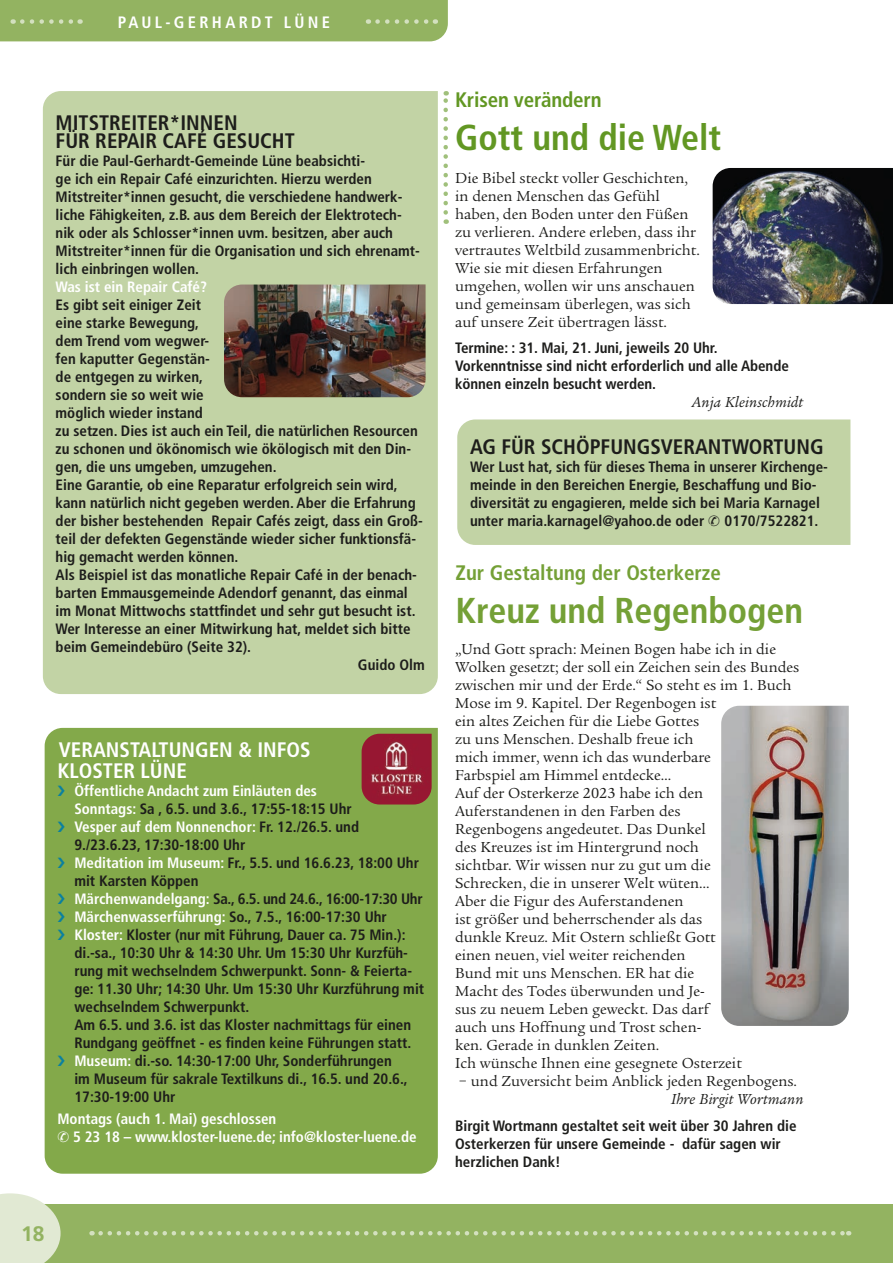
<style>
.page{position:relative;width:893px;height:1263px;background:#fff}
.page>*{position:absolute;margin:0;border:0;box-sizing:border-box;transform-origin:0 0}
.t1{font:700 condensed 36px "Frutiger LT Std";color:#74a036}
.t2{font:700 condensed 36px "Frutiger LT Std";color:#629723}
.t3{font:700 condensed 21px/18px "Frutiger LT Std";color:#1d1d1b}
.t4{font:700 condensed 21px/21px "Frutiger LT Std";color:#fff}
.t5{font:700 condensed 21px "Frutiger LT Std";color:#74a036}
.t6{font:700 condensed 21px "Frutiger LT Std";letter-spacing:-.01em;color:#629723}
.t7{font:700 21px "Frutiger";color:#93b361}
.t8{font:700 condensed 16.5px "Frutiger LT Std";letter-spacing:.2em;color:#fff}
.t9{font:700 condensed 15px/18px "Frutiger LT Std";color:#1d1d1b}
.t10{font:15px/18px "Legacy Serif";color:#1d1d1b}
.t11{font:700 condensed 15px/18px "Frutiger LT Std";color:#fff}
.t12{font:italic 15px "Legacy Serif";letter-spacing:.01em;color:#1d1d1b}
.s1{color:#fff}
</style>
<div class="page">
<div style="left:1px;top:1204px;width:892px;height:59px;background:#93b361"></div>
<svg style="left:101px;top:1231px;width:748px;height:4px"></svg>
<div style="left:45px;top:728px;width:393px;height:446px;background:#83a94a"></div>
<img style="left:362px;top:734px;width:70px;height:70px">
<svg style="left:443px;top:91px;width:5px;height:121px"></svg>
<img style="left:713px;top:168px;width:180px;height:136px">
<div style="left:43px;top:91px;width:395px;height:603px;background:#c2d3a5"></div>
<img style="left:224px;top:285px;width:202px;height:112px">
<img style="left:721px;top:706px;width:128px;height:320px">
<div style="left:457px;top:419px;width:393px;height:126px;background:#c2d3a5"></div>
<div style="left:0;top:0;width:448px;height:41px;background:#93b361"></div>
<svg style="left:0;top:1193px;width:61px;height:70px;background:#dde6cd"></svg>
<svg style="left:58px;top:785px;width:7px;height:11px"></svg>
<svg style="left:58px;top:821px;width:7px;height:11px"></svg>
<svg style="left:58px;top:857px;width:7px;height:11px"></svg>
<svg style="left:58px;top:893px;width:7px;height:11px"></svg>
<svg style="left:58px;top:911px;width:7px;height:11px"></svg>
<svg style="left:58px;top:929px;width:7px;height:11px"></svg>
<svg style="left:58px;top:1055px;width:7px;height:11px"></svg>
<svg style="left:58px;top:1132px;width:11px;height:10px"></svg>
<svg style="left:709px;top:515px;width:11px;height:11px"></svg>
<p class="t8" style="left:118px;top:12px;width:214px">PAUL-GERHARDT LÜNE</p>
<h2 class="t3" style="left:56px;top:114px;width:241px">MITSTREITER*INNEN<br>FÜR REPAIR CAFÉ GESUCHT</h2>
<p class="t9" style="left:56px;top:152px;width:366px">Für die Paul-Gerhardt-Gemeinde Lüne beabsichti-<br>ge ich ein Repair Café einzurichten. Hierzu werden Mitstreiter*innen gesucht, die verschiedene handwerk&shy;liche Fähigkeiten, z.B. aus dem Bereich der Elektrotech&shy;nik oder als Schlosser*innen uvm. besitzen, aber auch Mitstreiter*innen für die Organisation und sich ehrenamt&shy;lich einbringen wollen.</p>
<p class="t11" style="left:56px;top:278px;width:153px">Was ist ein Repair Café?</p>
<p class="t9" style="left:56px;top:296px;width:147px">Es gibt seit einiger Zeit</p>
<p class="t9" style="left:56px;top:314px;width:145px">eine starke Bewegung,</p>
<p class="t9" style="left:56px;top:332px;width:155px">dem Trend vom wegwer-</p>
<p class="t9" style="left:56px;top:350px;width:156px">fen kaputter Gegenstän-</p>
<p class="t9" style="left:56px;top:368px;width:149px">de entgegen zu wirken,</p>
<p class="t9" style="left:56px;top:386px;width:150px">sondern sie so weit wie</p>
<p class="t9" style="left:56px;top:404px;width:149px">möglich wieder instand</p>
<p class="t9" style="left:56px;top:422px;width:364px">zu setzen. Dies ist auch ein Teil, die natürlichen Resourcen</p>
<p class="t9" style="left:56px;top:440px;width:357px">zu schonen und ökönomisch wie ökölogisch mit den Din-</p>
<p class="t9" style="left:56px;top:458px;width:222px">gen, die uns umgeben, umzugehen.</p>
<p class="t9" style="left:56px;top:476px;width:344px">Eine Garantie, ob eine Reparatur erfolgreich sein wird,</p>
<p class="t9" style="left:56px;top:494px;width:362px">kann natürlich nicht gegeben werden. Aber die Erfahrung</p>
<p class="t9" style="left:56px;top:512px;width:369px">der bisher bestehenden Repair Cafés zeigt, dass ein Groß-</p>
<p class="t9" style="left:56px;top:530px;width:362px">teil der defekten Gegenstände wieder sicher funktionsfä-</p>
<p class="t9" style="left:56px;top:548px;width:184px">hig gemacht werden können.</p>
<p class="t9" style="left:56px;top:566px;width:363px">Als Beispiel ist das monatliche Repair Café in der benach-</p>
<p class="t9" style="left:56px;top:584px;width:354px">barten Emmausgemeinde Adendorf genannt, das einmal</p>
<p class="t9" style="left:56px;top:602px;width:361px">im Monat Mittwochs stattfindet und sehr gut besucht ist.</p>
<p class="t9" style="left:56px;top:620px;width:356px">Wer Interesse an einer Mitwirkung hat, meldet sich bitte</p>
<p class="t9" style="left:56px;top:638px;width:197px">beim Gemeindebüro (Seite 32).</p>
<p class="t9" style="left:358px;top:656px;width:68px">Guido Olm</p>
<h2 class="t4" style="left:57px;top:739px;width:255px">VERANSTALTUNGEN &amp; INFOS<br>KLOSTER LÜNE</h2>
<p class="t9" style="left:74px;top:782px;width:351px"><span class="s1">Öffentliche Andacht zum Einläuten des<br>Sonntags:</span> Sa , 6.5. und 3.6., 17:55-18:15 Uhr<br><span class="s1">Vesper auf dem Nonnenchor:</span> Fr. 12./26.5. und 9./23.6.23, 17:30-18:00 Uhr<br><span class="s1">Meditation im Museum:</span> Fr., 5.5. und 16.6.23, 18:00 Uhr mit Karsten Köppen<br><span class="s1">Märchenwandelgang:</span> Sa., 6.5. und 24.6., 16:00-17:30 Uhr <span class="s1">Märchenwasserführung:</span> So., 7.5., 16:00-17:30 Uhr <span class="s1">Kloster:</span> Kloster (nur mit Führung, Dauer ca. 75 Min.): di.-sa., 10:30 Uhr &amp; 14:30 Uhr. Um 15:30 Uhr Kurzfüh&shy;rung mit wechselndem Schwerpunkt. Sonn- &amp; Feierta&shy;ge: 11.30 Uhr; 14:30 Uhr. Um 15:30 Uhr Kurzführung mit wechselndem Schwerpunkt.<br>Am 6.5. und 3.6. ist das Kloster nachmittags für einen Rundgang geöffnet - es finden keine Führungen statt.<br><span class="s1">Museum:</span> di.-so. 14:30-17:00 Uhr, Sonderführungen<br>im Museum für sakrale Textilkuns di., 16.5. und 20.6., 17:30-19:00 Uhr</p>
<p class="t11" style="left:73px;top:1110px;width:345px;text-indent:-16px">Montags (auch 1. Mai) geschlossen<br>5 23 18 – www.kloster-luene.de; info@kloster-luene.de</p>
<h2 class="t7" style="left:21px;top:1222px;width:25px">18</h2>
<h2 class="t6" style="left:455px;top:87px;width:148px">Krisen verändern</h2>
<h1 class="t2" style="left:455px;top:116px;width:267px">Gott und die Welt</h1>
<p class="t10" style="left:455px;top:169px;width:246px">Die Bibel steckt voller Geschichten, in denen Menschen das Gefühl haben, den Boden unter den Füßen zu verlieren. Andere erleben, dass ihr vertrautes Weltbild zusammenbricht.<br>Wie sie mit diesen Erfahrungen umgehen, wollen wir uns anschauen und gemeinsam überlegen, was sich auf unsere Zeit übertragen lässt.</p>
<p class="t9" style="left:455px;top:339px;width:335px">Termine: : 31. Mai, 21. Juni, jeweils 20 Uhr.<br>Vorkenntnisse sind nicht erforderlich und alle Abende können einzeln besucht werden.</p>
<p class="t12" style="left:691px;top:393px;width:113px">Anja Kleinschmidt</p>
<h2 class="t3" style="left:470px;top:438px;width:355px">AG FÜR SCHÖPFUNGSVERANTWORTUNG</h2>
<p class="t9" style="left:470px;top:458px;width:359px">Wer Lust hat, sich für dieses Thema in unserer Kirchenge&shy;meinde in den Bereichen Energie, Beschaffung und Bio&shy;diversität zu engagieren, melde sich bei Maria Karnagel unter maria.karnagel@yahoo.de oder</p>
<p class="t9" style="left:725px;top:512px;width:95px">0170/7522821.</p>
<h2 class="t5" style="left:455px;top:560px;width:267px">Zur Gestaltung der Osterkerze</h2>
<h1 class="t1" style="left:455px;top:590px;width:349px">Kreuz und Regenbogen</h1>
<p class="t10" style="left:455px;top:640px;width:346px">„Und Gott sprach: Meinen Bogen habe ich in die Wolken gesetzt; der soll ein Zeichen sein des Bundes zwischen mir und der Erde.“ So steht es im 1. Buch Mose im 9. Kapitel. Der Regenbogen ist<br>ein altes Zeichen für die Liebe Gottes<br>zu uns Menschen. Deshalb freue ich<br>mich immer, wenn ich das wunderbare<br>Farbspiel am Himmel entdecke…<br>Auf der Osterkerze 2023 habe ich den Auferstandenen in den Farben des<br>Regenbogens angedeutet. Das Dunkel<br>des Kreuzes ist im Hintergrund noch<br>sichtbar. Wir wissen nur zu gut um die<br>Schrecken, die in unserer Welt wüten…<br>Aber die Figur des Auferstandenen<br>ist größer und beherrschender als das<br>dunkle Kreuz. Mit Ostern schließt Gott<br>einen neuen, viel weiter reichenden<br>Bund mit uns Menschen. ER hat die<br>Macht des Todes überwunden und Je-<br>sus zu neuem Leben geweckt. Das darf<br>auch uns Hoffnung und Trost schen-<br>ken. Gerade in dunklen Zeiten.<br>Ich wünsche Ihnen eine gesegnete Osterzeit</p>
<p class="t10" style="left:459px;top:1072px;width:340px">– und Zuversicht beim Anblick jeden Regenbogens.</p>
<p class="t12" style="left:671px;top:1090px;width:134px">Ihre Birgit Wortmann</p>
<p class="t9" style="left:455px;top:1116px;width:343px">Birgit Wortmann gestaltet seit weit über 30 Jahren die<br>Osterkerzen für unsere Gemeinde - dafür sagen wir herzlichen Dank!</p>
</div>
